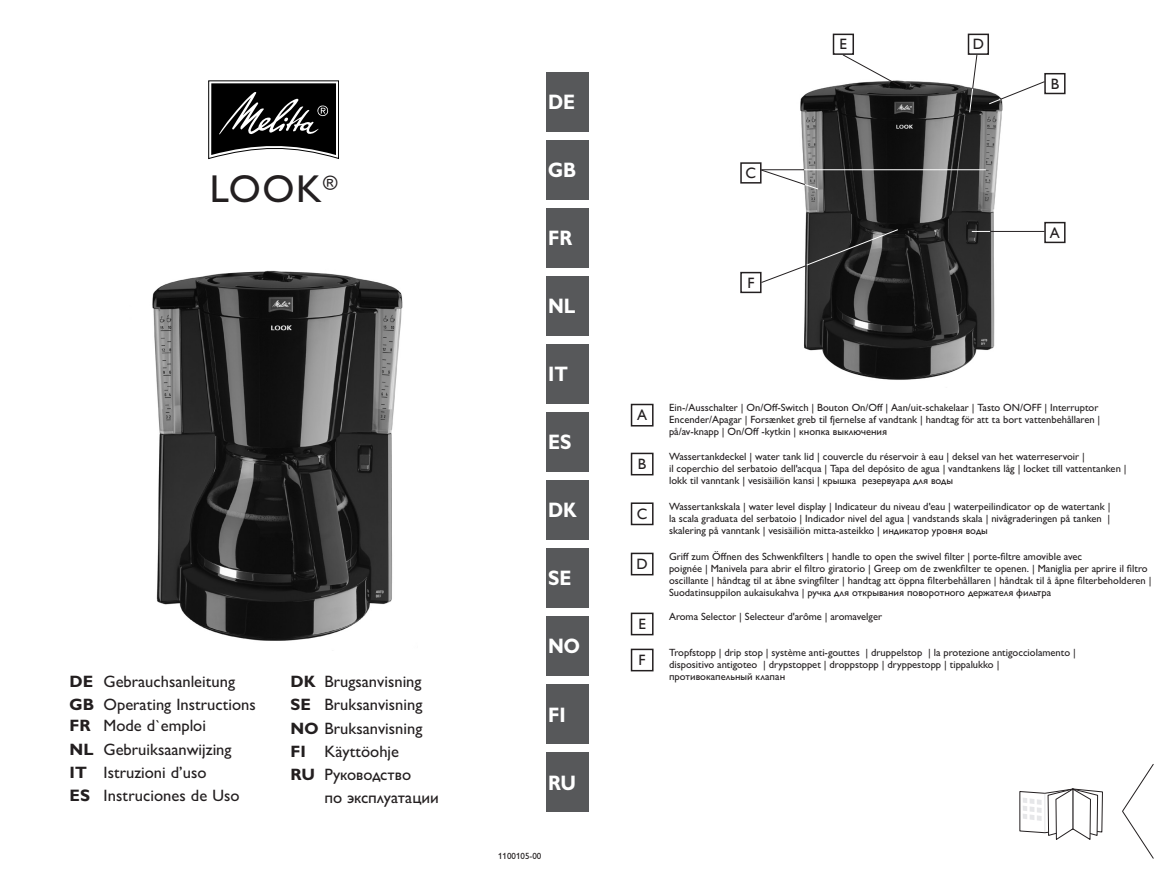
<style>
.page{position:relative;width:1174px;height:873px;background:#fff}
.page>*{position:absolute;margin:0;border:0;box-sizing:border-box;transform-origin:0 0}
.t1{font:500 39px "Gill Sans MT Pro Cyr";color:#231f20}
.t2{font:700 21px "Gill Sans MT Pro Cyr";color:#fff;scale:.9 1}
.t3{font:500 16.5px/23.1px "Gill Sans MT Pro Cyr";color:#231f20}
.t4{font:15px "Gill Sans Alt One WGL";color:#231f20}
.t5{font:500 10.5px/12px "Gill Sans MT Pro Cyr";color:#231f20}
.t6{font:9px "Gill Alt One";color:#231f20}
.s1{font-weight:700}
.s2{font-family:"Gill Sans Alt One WGL";font-weight:700}
</style>
<div class="page">
<img style="left:800px;top:80px;width:210px;height:300px">
<svg style="left:208px;top:80px;width:131px;height:79px"></svg>
<img style="left:152px;top:270px;width:251px;height:371px">
<svg style="left:1122px;top:764px;width:32px;height:95px"></svg>
<svg style="left:1019px;top:788px;width:84px;height:52px"></svg>
<div style="left:546px;top:72px;width:42px;height:59px;background:#57585a"></div>
<div style="left:546px;top:140px;width:42px;height:59px;background:#57585a"></div>
<div style="left:546px;top:208px;width:42px;height:59px;background:#57585a"></div>
<div style="left:546px;top:276px;width:42px;height:59px;background:#57585a"></div>
<div style="left:546px;top:344px;width:42px;height:60px;background:#57585a"></div>
<div style="left:546px;top:412px;width:42px;height:60px;background:#57585a"></div>
<div style="left:546px;top:480px;width:42px;height:60px;background:#57585a"></div>
<div style="left:546px;top:548px;width:42px;height:60px;background:#57585a"></div>
<div style="left:546px;top:616px;width:42px;height:60px;background:#57585a"></div>
<div style="left:546px;top:684px;width:42px;height:60px;background:#57585a"></div>
<div style="left:546px;top:752px;width:42px;height:60px;background:#57585a"></div>
<div style="left:631px;top:404px;width:23px;height:22px;border:2px solid #231f20"></div>
<div style="left:631px;top:452px;width:23px;height:23px;border:2px solid #231f20"></div>
<div style="left:631px;top:502px;width:23px;height:23px;border:2px solid #231f20"></div>
<div style="left:631px;top:552px;width:23px;height:23px;border:2px solid #231f20"></div>
<div style="left:631px;top:612px;width:23px;height:23px;border:2px solid #231f20"></div>
<div style="left:631px;top:648px;width:23px;height:23px;border:2px solid #231f20"></div>
<div style="left:1044px;top:222px;width:22px;height:21px;border:2px solid #231f20"></div>
<div style="left:1044px;top:73px;width:22px;height:21px;border:2px solid #231f20"></div>
<div style="left:740px;top:162px;width:22px;height:21px;border:2px solid #231f20"></div>
<div style="left:968px;top:34px;width:21px;height:21px;border:2px solid #231f20"></div>
<div style="left:833px;top:34px;width:21px;height:21px;border:2px solid #231f20"></div>
<div style="left:740px;top:272px;width:22px;height:21px;border:2px solid #231f20"></div>
<svg style="left:760px;top:229px;width:139px;height:54px"></svg>
<hr style="left:804px;top:169px;width:182px;height:1px;background:#fff">
<svg style="left:760px;top:169px;width:59px;height:21px"></svg>
<svg style="left:969px;top:54px;width:9px;height:59px"></svg>
<svg style="left:988px;top:81px;width:57px;height:24px"></svg>
<hr style="left:990px;top:231px;width:55px;height:1px;background:#231f20">
<svg style="left:972px;top:231px;width:18px;height:1px"></svg>
<svg style="left:842px;top:54px;width:59px;height:33px"></svg>
<h1 class="t1" style="left:210px;top:166px;width:129px">LOOK<sup>®</sup></h1>
<h3 class="t3" style="left:70px;top:670px;width:188px"><span class="s1">DE</span> Gebrauchsanleitung<br><span class="s1">GB</span> Operating Instructions</h3>
<h3 class="t3" style="left:70px;top:714px;width:172px"><span class="s1">FR</span> Mode d`emploi<br><span class="s1">NL</span> Gebruiksaanwijzing<br><span class="s1">IT</span> Istruzioni d’uso<br><span class="s2">ES</span> Instruciones de Uso</h3>
<h3 class="t3" style="left:291px;top:670px;width:132px"><span class="s1">DK</span> Brugsanvisning</h3>
<h3 class="t3" style="left:291px;top:693px;width:133px"><span class="s1">SE</span> Bruksanvisning</h3>
<h3 class="t3" style="left:291px;top:716px;width:133px"><span class="s1">NO</span> Bruksanvisning</h3>
<h3 class="t3" style="left:291px;top:739px;width:110px"><span class="s1">FI</span> Käyttöohje</h3>
<h3 class="t3" style="left:291px;top:762px;width:122px"><span class="s1">RU</span> Руководство</h3>
<h3 class="t3" style="left:325px;top:785px;width:116px">по эксплуатации</h3>
<h2 class="t2" style="left:548px;top:89px;width:32px">DE</h2>
<h2 class="t2" style="left:548px;top:157px;width:33px">GB</h2>
<h2 class="t2" style="left:548px;top:225px;width:28px">FR</h2>
<h2 class="t2" style="left:548px;top:293px;width:32px">NL</h2>
<h2 class="t2" style="left:548px;top:361px;width:24px">IT</h2>
<h2 class="t2" style="left:548px;top:429px;width:27px">ES</h2>
<h2 class="t2" style="left:548px;top:497px;width:33px">DK</h2>
<h2 class="t2" style="left:548px;top:565px;width:27px">SE</h2>
<h2 class="t2" style="left:548px;top:633px;width:37px">NO</h2>
<h2 class="t2" style="left:548px;top:701px;width:21px">FI</h2>
<h2 class="t2" style="left:548px;top:769px;width:32px">RU</h2>
<p class="t6" style="left:498px;top:851px;width:45px">1100105-00</p>
<h3 class="t4" style="left:746px;top:163px;width:12px">C</h3>
<h3 class="t4" style="left:747px;top:272px;width:9px">F</h3>
<h3 class="t4" style="left:840px;top:34px;width:9px">E</h3>
<h3 class="t4" style="left:973px;top:34px;width:13px">D</h3>
<h3 class="t4" style="left:1051px;top:73px;width:10px">B</h3>
<h3 class="t4" style="left:1050px;top:222px;width:12px">A</h3>
<h3 class="t4" style="left:637px;top:405px;width:12px">A</h3>
<h3 class="t4" style="left:638px;top:454px;width:10px">B</h3>
<h3 class="t4" style="left:637px;top:503px;width:12px">C</h3>
<h3 class="t4" style="left:637px;top:554px;width:13px">D</h3>
<h3 class="t4" style="left:638px;top:613px;width:9px">E</h3>
<h3 class="t4" style="left:639px;top:649px;width:9px">F</h3>
<p class="t5" style="left:669px;top:401px;width:433px">Ein-/Ausschalter | On/Off-Switch | Bouton On/Off | Aan/uit-schakelaar | Tasto ON/OFF | Interruptor<br>Encender/Apagar | Forsænket greb til fjernelse af vandtank | handtag för att ta bort vattenbehållaren | på/av-knapp | On/Off -kytkin | кнопка выключения</p>
<p class="t5" style="left:669px;top:450px;width:459px">Wassertankdeckel | water tank lid | couvercle du réservoir à eau | deksel van het waterreservoir |<br>il coperchio del serbatoio dell'acqua | Tapa del depósito de agua | vandtankens låg | locket till vattentanken | lokk til vanntank | vesisäiliön kansi | крышкa резервуарa для воды</p>
<p class="t5" style="left:669px;top:500px;width:443px;text-align:justify">Wassertankskala | water level display | Indicateur du niveau d'eau | waterpeilindicator op de watertank | la scala graduata del serbatoio | Indicador nivel del agua | vandstands skala | nivågraderingen på tanken | skalering på vanntank | vesisäiliön mitta-asteikko | индикатор уровня воды</p>
<p class="t5" style="left:669px;top:550px;width:484px">Griff zum Öffnen des Schwenkfilters | handle to open the swivel filter | porte-filtre amovible avec<br>poignée | Manivela para abrir el filtro giratorio | Greep om de zwenkfilter te openen. | Maniglia per aprire il filtro oscillante | håndtag til at åbne svingfilter | handtag att öppna filterbehållaren | håndtak til å åpne filterbeholderen | Suodatinsuppilon aukaisukahva | ручка для открывания поворотного держателя фильтра</p>
<p class="t5" style="left:669px;top:610px;width:215px">Aroma Selector | Selecteur d'arôme | aromavelger</p>
<p class="t5" style="left:669px;top:646px;width:408px">Tropfstopp | drip stop | système anti-gouttes | druppelstop | la protezione antigocciolamento | dispositivo antigoteo | drypstoppet | droppstopp | dryppestopp | tippalukko | противокапельный клапан</p>
</div>
